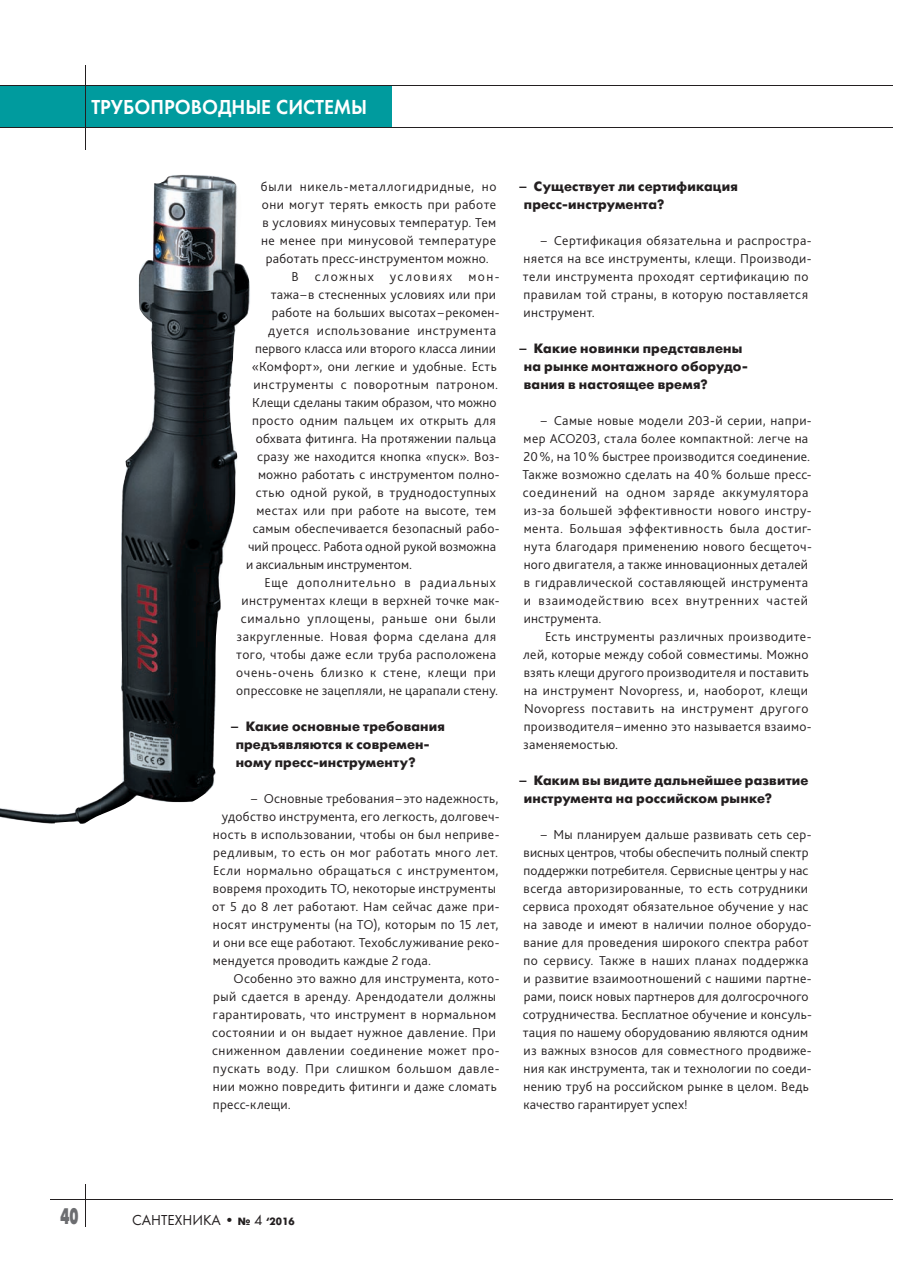
<style>
.page{position:relative;width:915px;height:1276px;background:#fff}
.page>*{position:absolute;margin:0;border:0;box-sizing:border-box;transform-origin:0 0}
.t1{font:22.5px "Futura Futuris X";color:#6c6d70;scale:.6 1}
.t2{font:21px "Futura Demi";color:#fff;scale:.95 1}
.t3{font:15px "Futura";color:#231f20}
.t4{font:300 13.5px/18px "Bliss Pro";letter-spacing:.025em;color:#231f20}
.t5{font:700 13.5px/18px "Futura Futuris";letter-spacing:.015em;color:#231f20}
.t6{font:300 13.5px "Bliss Pro";letter-spacing:.005em;color:#231f20}
.t7{font:300 13.5px "Bliss Pro";letter-spacing:.05em;color:#231f20}
.t8{font:300 13.5px "Bliss Pro";letter-spacing:.045em;color:#231f20}
.t9{font:300 13.5px "Bliss Pro";letter-spacing:.055em;color:#231f20}
.t10{font:300 13.5px "Bliss Pro";letter-spacing:.065em;color:#231f20}
.t11{font:300 13.5px "Bliss Pro";letter-spacing:.11em;color:#231f20}
.s1{font-family:"Futura Futuris";font-weight:700;font-size:10.5px}
</style>
<div class="page">
<div style="left:0;top:85px;width:391px;height:43px;background:#009b9e"></div>
<hr style="left:50px;top:1199px;width:842px;height:1px;background:#231f20">
<hr style="left:85px;top:1183px;width:1px;height:43px;background:#231f20">
<hr style="left:0;top:85px;width:892px;height:1px;background:#231f20">
<hr style="left:0;top:127px;width:892px;height:1px;background:#231f20">
<hr style="left:85px;top:65px;width:1px;height:85px;background:#231f20">
<img style="left:151px;top:175px;width:99px;height:627px">
<img style="left:138px;top:260px;width:14px;height:63px">
<img style="left:101px;top:417px;width:51px;height:398px">
<img style="left:0;top:798px;width:101px;height:26px">
<h2 class="t2" style="left:91px;top:94px;width:292px">ТРУБОПРОВОДНЫЕ СИСТЕМЫ</h2>
<p class="t9" style="left:261px;top:178px;width:237px">были никель-металлогидридные, но</p>
<p class="t4" style="left:262px;top:196px;width:236px">они могут терять емкость при работе</p>
<p class="t4" style="left:262px;top:214px;width:235px">в условиях минусовых температур. Тем</p>
<p class="t4" style="left:261px;top:232px;width:237px">не менее при минусовой температуре</p>
<p class="t4" style="left:265px;top:250px;width:224px">работать пресс-инструментом можно.</p>
<p class="t11" style="left:291px;top:268px;width:210px">В сложных условиях мон-</p>
<p class="t4" style="left:271px;top:286px;width:227px">тажа – в стесненных условиях или при</p>
<p class="t4" style="left:271px;top:304px;width:229px">работе на больших высотах – рекомен-</p>
<p class="t8" style="left:268px;top:322px;width:229px">дуется использование инструмента</p>
<p class="t4" style="left:255px;top:339px;width:242px">первого класса или второго класса линии</p>
<p class="t4" style="left:252px;top:357px;width:246px">«Комфорт», они легкие и удобные. Есть</p>
<p class="t4" style="left:253px;top:375px;width:246px">инструменты с поворотным патроном.</p>
<p class="t6" style="left:252px;top:394px;width:246px">Клещи сделаны таким образом, что можно</p>
<p class="t4" style="left:252px;top:411px;width:245px">просто одним пальцем их открыть для</p>
<p class="t4" style="left:256px;top:429px;width:242px">обхвата фитинга. На протяжении пальца</p>
<p class="t4" style="left:257px;top:447px;width:244px">сразу же находится кнопка «пуск». Воз-</p>
<p class="t4" style="left:258px;top:465px;width:243px">можно работать с инструментом полно-</p>
<p class="t4" style="left:256px;top:483px;width:241px">стью одной рукой, в труднодоступных</p>
<p class="t4" style="left:256px;top:501px;width:241px">местах или при работе на высоте, тем</p>
<p class="t4" style="left:253px;top:519px;width:248px">самым обеспечивается безопасный рабо-</p>
<p class="t6" style="left:248px;top:538px;width:249px">чий процесс. Работа одной рукой возможна</p>
<p class="t6" style="left:246px;top:556px;width:167px">и аксиальным инструментом.</p>
<p class="t10" style="left:264px;top:574px;width:233px">Еще дополнительно в радиальных</p>
<p class="t4" style="left:241px;top:591px;width:259px">инструментах клещи в верхней точке мак-</p>
<p class="t9" style="left:241px;top:610px;width:257px">симально уплощены, раньше они были</p>
<p class="t8" style="left:236px;top:628px;width:261px">закругленные. Новая форма сделана для</p>
<p class="t4" style="left:236px;top:645px;width:261px">того, чтобы даже если труба расположена</p>
<p class="t7" style="left:236px;top:664px;width:261px">очень-очень близко к стене, клещи при</p>
<p class="t4" style="left:236px;top:681px;width:263px">опрессовке не зацепляли, не царапали стену.</p>
<p class="t5" style="left:235px;top:718px;width:211px;text-indent:-5px">– Какие основные требования предъявляются к современ&shy;ному пресс-инструменту?</p>
<p class="t4" style="left:251px;top:789px;width:249px">– Основные требования – это надежность,</p>
<p class="t4" style="left:222px;top:807px;width:279px">удобство инструмента, его легкость, долговеч-</p>
<p class="t4" style="left:213px;top:825px;width:288px">ность в использовании, чтобы он был неприве-</p>
<p class="t4" style="left:213px;top:843px;width:286px">редливым, то есть он мог работать много лет.</p>
<p class="t4" style="left:213px;top:861px;width:287px">Если нормально обращаться с инструментом,</p>
<p class="t4" style="left:213px;top:879px;width:284px">вовремя проходить ТО, некоторые инструменты</p>
<p class="t4" style="left:212px;top:897px;width:289px">от 5 до 8 лет работают. Нам сейчас даже при-</p>
<p class="t4" style="left:213px;top:915px;width:287px">носят инструменты (на ТО), которым по 15 лет,</p>
<p class="t4" style="left:213px;top:933px;width:288px">и они все еще работают. Техобслуживание реко-</p>
<p class="t4" style="left:213px;top:951px;width:219px">мендуется проводить каждые 2 года.</p>
<p class="t4" style="left:233px;top:969px;width:267px">Особенно это важно для инструмента, кото-</p>
<p class="t4" style="left:213px;top:987px;width:284px">рый сдается в аренду. Арендодатели должны</p>
<p class="t4" style="left:213px;top:1005px;width:284px">гарантировать, что инструмент в нормальном</p>
<p class="t4" style="left:212px;top:1023px;width:285px">состоянии и он выдает нужное давление. При</p>
<p class="t4" style="left:212px;top:1041px;width:289px">сниженном давлении соединение может про-</p>
<p class="t7" style="left:213px;top:1060px;width:288px">пускать воду. При слишком большом давле-</p>
<p class="t4" style="left:213px;top:1077px;width:285px">нии можно повредить фитинги и даже сломать</p>
<p class="t4" style="left:213px;top:1095px;width:79px">пресс-клещи.</p>
<p class="t5" style="left:523px;top:178px;width:215px;text-indent:-5px">– Существует ли сертификация пресс-инструмента?</p>
<p class="t4" style="left:522px;top:231px;width:290px;text-indent:18px">– Сертификация обязательна и распростра&shy;няется на все инструменты, клещи. Производи&shy;тели инструмента проходят сертификацию по правилам той страны, в которую поставляется инструмент.</p>
<p class="t5" style="left:523px;top:340px;width:225px;text-indent:-5px">– Какие новинки представлены на рынке монтажного оборудо&shy;вания в настоящее время?</p>
<p class="t4" style="left:522px;top:411px;width:291px;text-indent:18px">– Самые новые модели 203-й серии, напри&shy;мер АСО203, стала более компактной: легче на 20 %, на 10 % быстрее производится соединение.<br>Также возможно сделать на 40 % больше пресс&shy;соединений на одном заряде аккумулятора из-за большей эффективности нового инстру&shy;мента. Большая эффективность была достиг&shy;нута благодаря применению нового бесщеточ&shy;ного двигателя, а также инновационных деталей в гидравлической составляющей инструмента и взаимодействию всех внутренних частей инструмента.</p>
<p class="t4" style="left:523px;top:627px;width:290px;text-indent:22px">Есть инструменты различных производите&shy;лей, которые между собой совместимы. Можно взять клещи другого производителя и поставить на инструмент Novopress, и, наоборот, клещи Novopress поставить на инструмент другого производителя – именно это называется взаимо&shy;заменяемостью.</p>
<p class="t5" style="left:523px;top:772px;width:286px;text-indent:-5px">– Каким вы видите дальнейшее развитие инструмента на российском рынке?</p>
<p class="t4" style="left:522px;top:825px;width:290px;text-indent:18px">– Мы планируем дальше развивать сеть сер&shy;висных центров, чтобы обеспечить полный спектр поддержки потребителя. Сервисные центры у нас всегда авторизированные, то есть сотрудники сервиса проходят обязательное обучение у нас на заводе и имеют в наличии полное оборудо&shy;вание для проведения широкого спектра работ по сервису. Также в наших планах поддержка и развитие взаимоотношений с нашими партне&shy;рами, поиск новых партнеров для долгосрочного сотрудничества. Бесплатное обучение и консуль&shy;тация по нашему оборудованию являются одним из важных взносов для совместного продвиже&shy;ния как инструмента, так и технологии по соеди&shy;нению труб на российском рынке в целом. Ведь качество гарантирует успех!</p>
<h1 class="t1" style="left:61px;top:1202px;width:32px">40</h1>
<p class="t3" style="left:132px;top:1211px;width:164px">САНТЕХНИКА • <span class="s1">№</span> 4 <span class="s1">‘2016</span></p>
</div>
